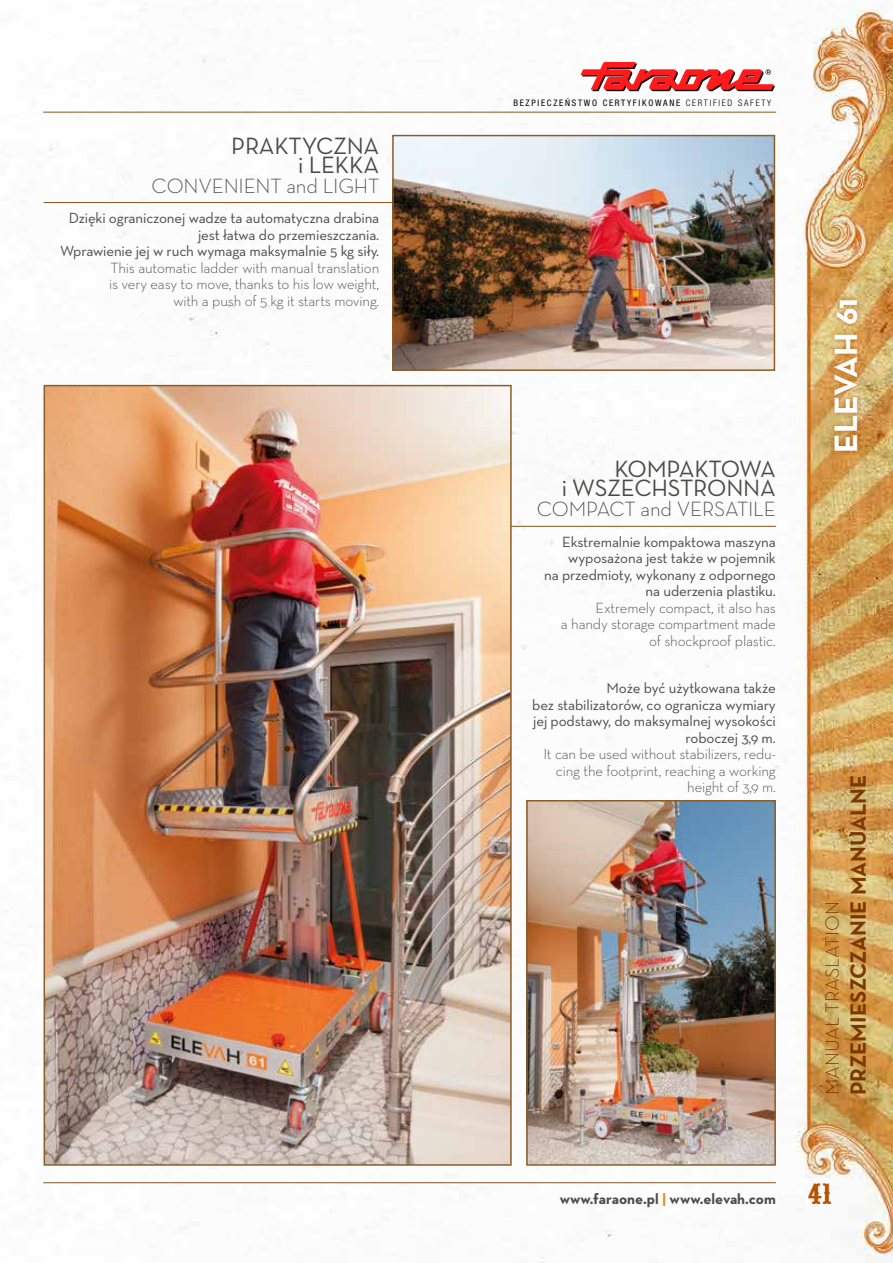
<style>
.page{position:relative;width:893px;height:1263px;background:#fff}
.page>*{position:absolute;margin:0;border:0;box-sizing:border-box;transform-origin:0 0}
.t1{font:700 33px "Neutraface Text";letter-spacing:-.005em;color:#fff}
.t2{font:30px "Pointedly Mad";color:#b55103}
.t3{font:24px/19.5px "Neutraface Text";letter-spacing:-.01em;color:#4a4a49;text-align:right}
.t4{font:700 22.5px "Neutraface Text";color:#7c3800}
.t5{font:300 21px "Neutraface Text";letter-spacing:-.01em;color:#4a4a49}
.t6{font:300 19.5px "Neutraface Text";color:#7c3800}
.t7{font:15px/16.5px "Neutraface Text";letter-spacing:-.01em;color:#4a4a49;text-align:right}
.t8{font:700 15px "Neutraface Text";color:#4a4a49}
.t9{font:condensed 9px "Helvetica Neue LT Pro";letter-spacing:.19em;color:#000}
.s1{font-weight:300}
.s2{color:#f18700}
</style>
<div class="page">
<img style="left:43px;top:2px;width:850px;height:1261px">
<svg style="left:581px;top:62px;width:194px;height:29px"></svg>
<div style="left:829px;top:294px;width:34px;height:162px;background:#b55103;opacity:.75"></div>
<hr style="left:43px;top:1182px;width:733px;height:1px;background:#8b5e29">
<hr style="left:43px;top:112px;width:733px;height:1px;background:#8b5e29">
<hr style="left:44px;top:202px;width:415px;height:1px;background:#8b5e29">
<hr style="left:67px;top:526px;width:709px;height:1px;background:#8b5e29">
<img style="left:47px;top:388px;width:462px;height:775px">
<div style="left:44px;top:385px;width:468px;height:781px;border:2px solid #8b5e29"></div>
<img style="left:395px;top:138px;width:377px;height:230px">
<div style="left:392px;top:135px;width:383px;height:236px;border:2px solid #8b5e29"></div>
<img style="left:529px;top:803px;width:244px;height:360px">
<div style="left:526px;top:800px;width:250px;height:366px;border:2px solid #8b5e29"></div>
<p class="t3" style="left:231px;top:135px;width:150px">PRAKTYCZNA i LEKKA</p>
<p class="t5" style="left:152px;top:172px;width:229px">CONVENIENT and LIGHT</p>
<p class="t7" style="left:60px;top:210px;width:321px">Dzięki ograniczonej wadze ta automatyczna drabina jest łatwa do przemieszczania.<br>Wprawienie jej w ruch wymaga maksymalnie 5 kg siły.<br><span class="s1">This automatic ladder with manual translation<br>is very easy to move, thanks to his low weight,<br>with a push of 5 kg it starts moving.</span></p>
<p class="t9" style="left:513px;top:98px;width:259px">BEZPIECZEŃSTWO CERTYFIKOWANE <span class="s1">CERTIFIED SAFETY</span></p>
<p class="t3" style="left:562px;top:459px;width:216px">KOMPAKTOWA<br>i WSZECHSTRONNA</p>
<p class="t5" style="left:537px;top:495px;width:241px">COMPACT and VERSATILE</p>
<p class="t7" style="left:544px;top:533px;width:233px">Ekstremalnie kompaktowa maszyna wyposażona jest także w pojemnik<br>na przedmioty, wykonany z odpornego na uderzenia plastiku.<br><span class="s1">Extremely compact, it also has<br>a handy storage compartment made<br>of shockproof plastic.</span></p>
<p class="t7" style="left:532px;top:680px;width:245px">Może być użytkowana także<br>bez stabilizatorów, co ogranicza wymiary jej podstawy, do maksymalnej wysokości roboczej 3,9 m.<br><span class="s1">It can be used without stabilizers, redu&shy;cing the footprint, reaching a working height of 3,9 m.</span></p>
<p class="t1" style="left:825px;top:453px;width:157px;rotate:-90deg">ELEVAH 61</p>
<p class="t6" style="left:820px;top:1095px;width:196px;rotate:-90deg">MANUAL TRASLATION</p>
<p class="t4" style="left:844px;top:1095px;width:322px;rotate:-90deg">PRZEMIESZCZANIE MANUALNE</p>
<p class="t8" style="left:560px;top:1189px;width:218px">www.faraone.pl <span class="s2">|</span> www.elevah.com</p>
<p class="t2" style="left:808px;top:1176px;width:26px">41</p>
</div>
